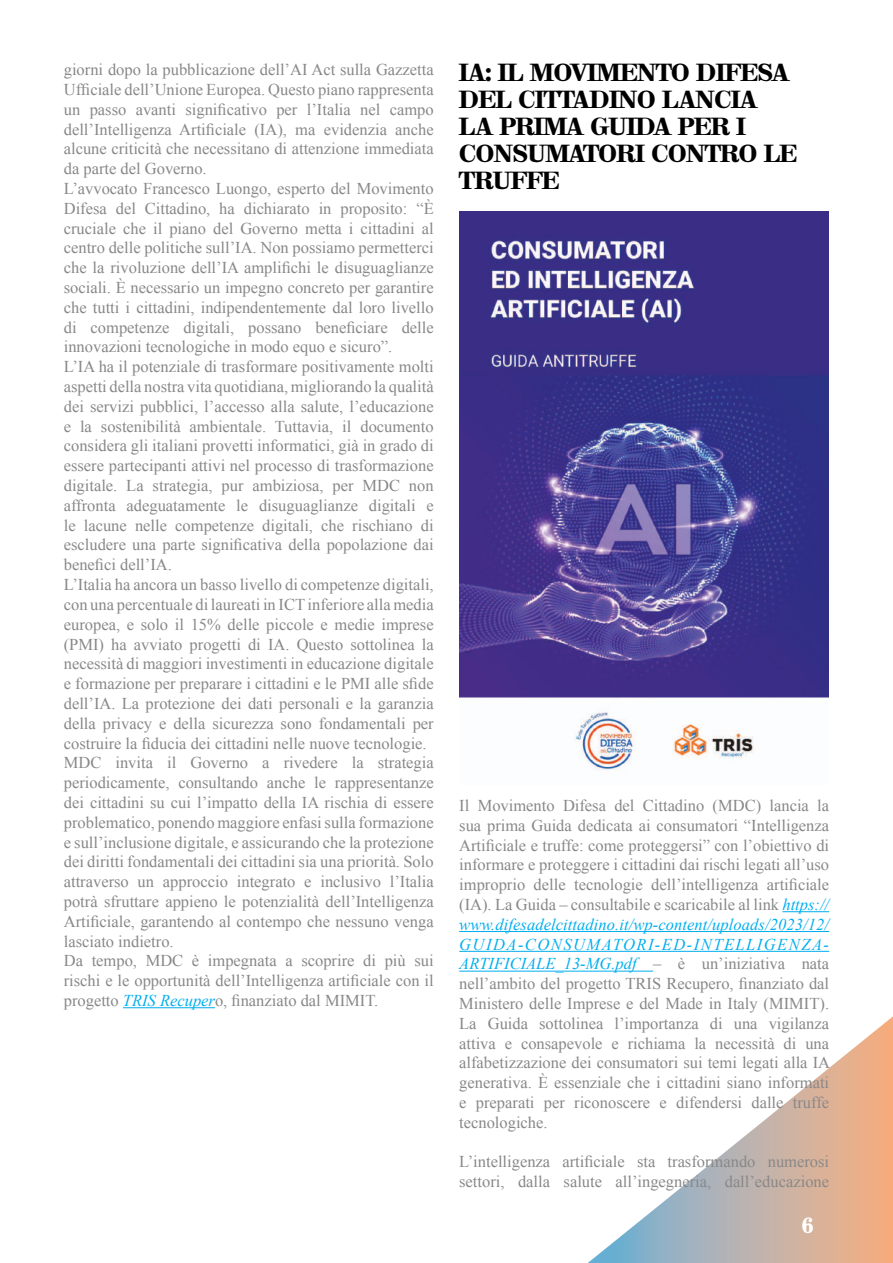
<style>
.page{position:relative;width:893px;height:1263px;background:#fff}
.page>*{position:absolute;margin:0;border:0;box-sizing:border-box;transform-origin:0 0}
.t1{font:800 24px/27px "Valencia";color:#000}
.t2{font:800 22.5px "Valencia";color:#fff}
.t3{font:16.5px/19.8px "Times New Roman";color:#898888}
.s1{font-style:italic;color:#00aeef}
</style>
<div class="page">
<svg style="left:588px;top:1016px;width:305px;height:247px"></svg>
<hr style="left:782px;top:911px;width:47px;height:1px;background:#00aeef">
<hr style="left:459px;top:931px;width:370px;height:1px;background:#00aeef">
<hr style="left:459px;top:951px;width:370px;height:1px;background:#00aeef">
<hr style="left:459px;top:971px;width:194px;height:1px;background:#00aeef">
<img style="left:459px;top:211px;width:370px;height:559px">
<hr style="left:123px;top:1007px;width:92px;height:1px;background:#00aeef">
<p class="t3" style="left:64px;top:60px;width:371px">giorni dopo la pubblicazione dell’AI Act sulla Gazzetta Ufficiale dell’Unione Europea. Questo piano rappresenta un passo avanti significativo per l’Italia nel campo dell’Intelligenza Artificiale (IA), ma evidenzia anche alcune criticità che necessitano di attenzione immediata da parte del Governo.<br>L’avvocato Francesco Luongo, esperto del Movimento Difesa del Cittadino, ha dichiarato in proposito: “È cruciale che il piano del Governo metta i cittadini al centro delle politiche sull’IA. Non possiamo permetterci che la rivoluzione dell’IA amplifichi le disuguaglianze sociali. È necessario un impegno concreto per garantire che tutti i cittadini, indipendentemente dal loro livello di competenze digitali, possano beneficiare delle innovazioni tecnologiche in modo equo e sicuro”.<br>L’IA ha il potenziale di trasformare positivamente molti aspetti della nostra vita quotidiana, migliorando la qualità dei servizi pubblici, l’accesso alla salute, l’educazione e la sostenibilità ambientale. Tuttavia, il documento considera gli italiani provetti informatici, già in grado di essere partecipanti attivi nel processo di trasformazione digitale. La strategia, pur ambiziosa, per MDC non affronta adeguatamente le disuguaglianze digitali e le lacune nelle competenze digitali, che rischiano di escludere una parte significativa della popolazione dai benefici dell’IA.<br>L’Italia ha ancora un basso livello di competenze digitali, con una percentuale di laureati in ICT inferiore alla media europea, e solo il 15% delle piccole e medie imprese (PMI) ha avviato progetti di IA. Questo sottolinea la necessità di maggiori investimenti in educazione digitale e formazione per preparare i cittadini e le PMI alle sfide dell’IA. La protezione dei dati personali e la garanzia della privacy e della sicurezza sono fondamentali per costruire la fiducia dei cittadini nelle nuove tecnologie.<br>MDC invita il Governo a rivedere la strategia periodicamente, consultando anche le rappresentanze dei cittadini su cui l’impatto della IA rischia di essere problematico, ponendo maggiore enfasi sulla formazione e sull’inclusione digitale, e assicurando che la protezione dei diritti fondamentali dei cittadini sia una priorità. Solo attraverso un approccio integrato e inclusivo l’Italia potrà sfruttare appieno le potenzialità dell’Intelligenza Artificiale, garantendo al contempo che nessuno venga lasciato indietro.<br>Da tempo, MDC è impegnata a scoprire di più sui rischi e le opportunità dell’Intelligenza artificiale con il progetto <span class="s1">TRIS Recuper</span>o, finanziato dal MIMIT.</p>
<h1 class="t1" style="left:459px;top:60px;width:339px">IA: IL MOVIMENTO DIFESA<br>DEL CITTADINO LANCIA<br>LA PRIMA GUIDA PER I<br>CONSUMATORI CONTRO LE<br>TRUFFE</h1>
<p class="t3" style="left:459px;top:795px;width:372px;text-align:justify">Il Movimento Difesa del Cittadino (MDC) lancia la sua prima Guida dedicata ai consumatori “Intelligenza Artificiale e truffe: come proteggersi” con l’obiettivo di informare e proteggere i cittadini dai rischi legati all’uso improprio delle tecnologie dell’intelligenza artificiale (IA). La Guida – consultabile e scaricabile al link <span class="s1">https:// www.difesadelcittadino.it/wp-content/uploads/2023/12/ GUIDA-CONSUMATORI-ED-INTELLIGENZA-ARTIFICIALE_13-MG.pdf</span> – è un’iniziativa nata nell’ambito del progetto TRIS Recupero, finanziato dal Ministero delle Imprese e del Made in Italy (MIMIT).<br>La Guida sottolinea l’importanza di una vigilanza attiva e consapevole e richiama la necessità di una alfabetizzazione dei consumatori sui temi legati alla IA generativa. È essenziale che i cittadini siano informati e preparati per riconoscere e difendersi dalle truffe tecnologiche.</p>
<p class="t3" style="left:459px;top:1152px;width:371px">L’intelligenza artificiale sta trasformando numerosi settori, dalla salute all’ingegneria, dall’educazione</p>
<h2 class="t2" style="left:802px;top:1211px;width:13px">6</h2>
</div>
